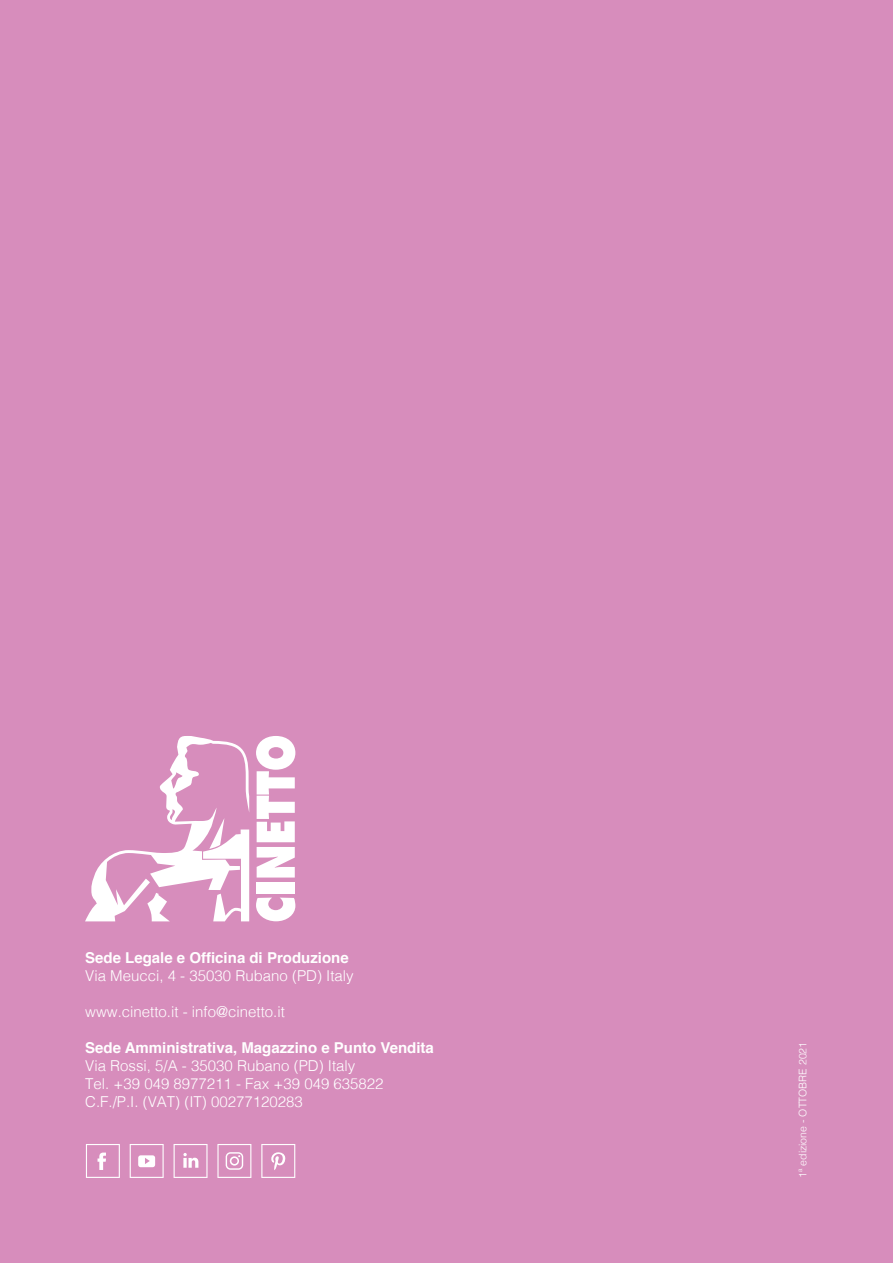
<style>
.page{position:relative;width:893px;height:1263px;background:#d78dbc}
.page>*{position:absolute;margin:0;border:0;box-sizing:border-box;transform-origin:0 0}
.t1{font:300 15px/18px "Helvetica";color:#fff}
.t2{font:700 15px "Helvetica";color:#fff}
.t3{font:300 10.5px "Helvetica";color:#fff}
</style>
<div class="page">
<svg style="left:86px;top:1144px;width:34px;height:34px"></svg>
<svg style="left:130px;top:1144px;width:34px;height:34px"></svg>
<svg style="left:174px;top:1144px;width:34px;height:34px"></svg>
<svg style="left:217px;top:1144px;width:34px;height:34px"></svg>
<svg style="left:261px;top:1144px;width:34px;height:34px"></svg>
<svg style="left:256px;top:897px;width:39px;height:24px"></svg>
<div style="left:257px;top:882px;width:38px;height:12px;background:#fff"></div>
<svg style="left:256px;top:736px;width:39px;height:141px"></svg>
<svg style="left:85px;top:736px;width:164px;height:185px"></svg>
<p class="t2" style="left:85px;top:945px;width:265px">Sede Legale e Officina di Produzione</p>
<p class="t1" style="left:85px;top:965px;width:270px">Via Meucci, 4 - 35030 Rubano (PD) Italy</p>
<p class="t1" style="left:85px;top:1001px;width:201px">www.cinetto.it - info@cinetto.it</p>
<p class="t2" style="left:85px;top:1035px;width:350px">Sede Amministrativa, Magazzino e Punto Vendita</p>
<p class="t1" style="left:85px;top:1055px;width:300px">Via Rossi, 5/A - 35030 Rubano (PD) Italy<br>Tel. +39 049 8977211 - Fax +39 049 635822<br>C.F./P.I. (VAT) (IT) 00277120283</p>
<p class="t3" style="left:794px;top:1178px;width:137px;rotate:-90deg">1ª edizione - OTTOBRE 2021</p>
</div>
